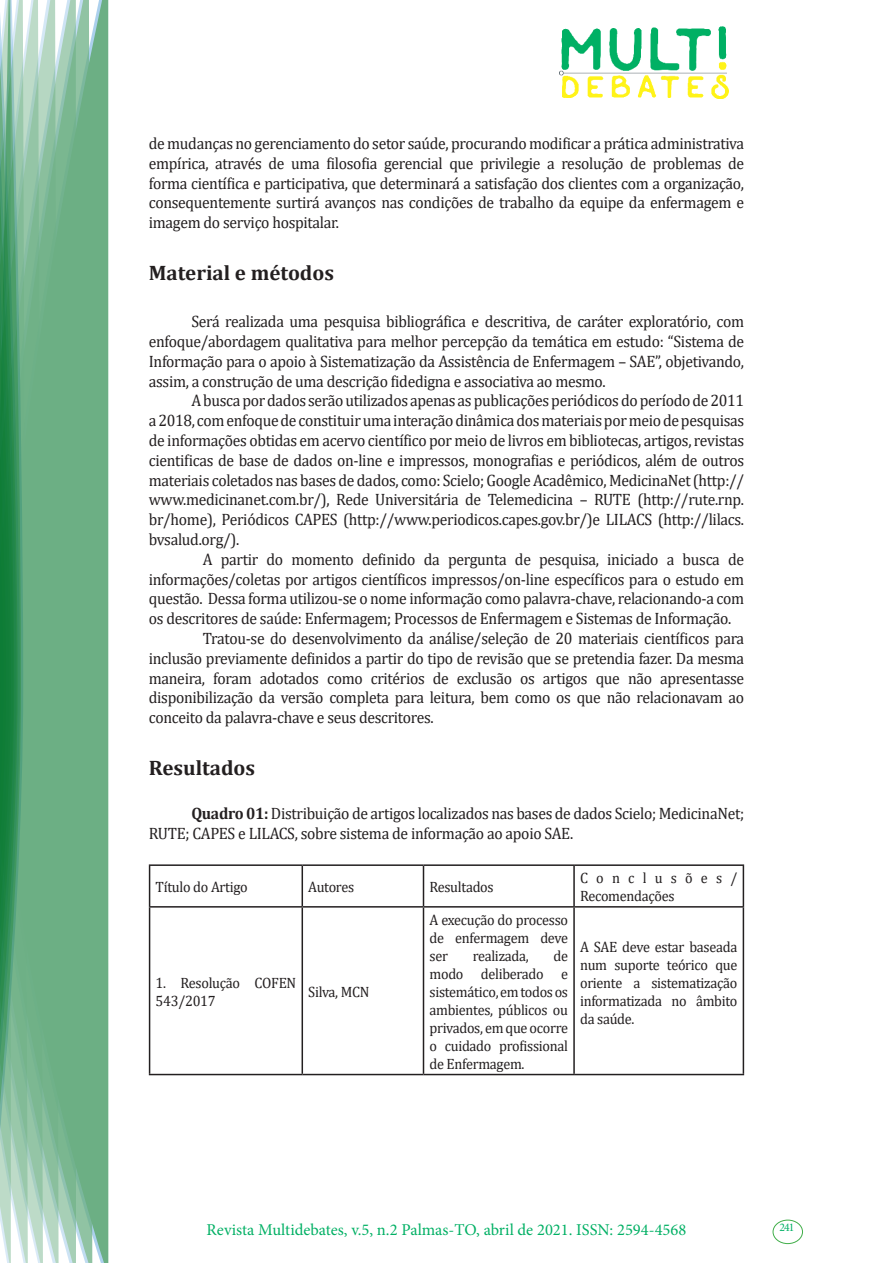
<style>
.page{position:relative;width:893px;height:1263px;background:#fff}
.page>*{position:absolute;margin:0;border:0;box-sizing:border-box;transform-origin:0 0}
.Titulo_2{font:700 21px "Cambria";color:#231f20}
.texto{font:16.5px/19.8px "Cambria";letter-spacing:-.02em;color:#231f20;text-align:justify;scale:.95 1}
.t1{font:16.5px "Minion Pro";color:#00b064}
.texto-2{font:15px/18px "Cambria";letter-spacing:-.02em;color:#231f20;text-align:justify;scale:.95 1}
.t2{font:11.7px "Minion Pro";color:#00b064}
.s1{font-weight:700}
</style>
<div class="page">
<img style="left:559px;top:26px;width:169px;height:72px">
<div style="left:95px;top:0;width:14px;height:1263px;background:#6caf84"></div>
<svg style="left:79px;top:0;width:16px;height:1263px;background:#71b289"></svg>
<svg style="left:62px;top:0;width:17px;height:1263px;background:#75b48c"></svg>
<svg style="left:45px;top:0;width:17px;height:1263px;background:#7cb792"></svg>
<svg style="left:30px;top:0;width:15px;height:1263px;background:#80ba96"></svg>
<svg style="left:0;top:0;width:30px;height:1263px;background:#61a97f"></svg>
<div style="left:772px;top:1219px;width:31px;height:25px;border:1px solid #40ae49;border-radius:50%"></div>
<hr style="left:149px;top:864px;width:153px;height:2px;background:#231f20">
<hr style="left:149px;top:866px;width:1px;height:40px;background:#231f20">
<hr style="left:302px;top:864px;width:121px;height:2px;background:#231f20">
<hr style="left:302px;top:866px;width:1px;height:40px;background:#231f20">
<hr style="left:423px;top:864px;width:151px;height:2px;background:#231f20">
<hr style="left:423px;top:866px;width:1px;height:40px;background:#231f20">
<hr style="left:574px;top:864px;width:170px;height:2px;background:#231f20">
<hr style="left:573px;top:866px;width:2px;height:40px;background:#231f20">
<hr style="left:743px;top:866px;width:1px;height:40px;background:#231f20">
<hr style="left:149px;top:906px;width:153px;height:1px;background:#231f20">
<hr style="left:149px;top:907px;width:1px;height:167px;background:#231f20">
<hr style="left:302px;top:906px;width:121px;height:1px;background:#231f20">
<hr style="left:302px;top:907px;width:1px;height:167px;background:#231f20">
<hr style="left:423px;top:906px;width:151px;height:1px;background:#231f20">
<hr style="left:423px;top:907px;width:1px;height:167px;background:#231f20">
<hr style="left:574px;top:906px;width:170px;height:1px;background:#231f20">
<hr style="left:573px;top:907px;width:2px;height:167px;background:#231f20">
<hr style="left:743px;top:907px;width:1px;height:167px;background:#231f20">
<hr style="left:149px;top:1074px;width:153px;height:1px;background:#231f20">
<hr style="left:302px;top:1074px;width:121px;height:1px;background:#231f20">
<hr style="left:423px;top:1074px;width:151px;height:1px;background:#231f20">
<hr style="left:574px;top:1074px;width:170px;height:1px;background:#231f20">
<p class="texto" style="left:149px;top:133px;width:628px">de mudanças no gerenciamento do setor saúde, procurando modificar a prática administrativa empírica, através de uma filosofia gerencial que privilegie a resolução de problemas de forma científica e participativa, que determinará a satisfação dos clientes com a organização, consequentemente surtirá avanços nas condições de trabalho da equipe da enfermagem e imagem do serviço hospitalar.</p>
<p class="Titulo_2" style="left:149px;top:258px;width:187px">Material e métodos</p>
<p class="texto" style="left:149px;top:312px;width:628px;text-indent:43px">Será realizada uma pesquisa bibliográfica e descritiva, de caráter exploratório, com enfoque/abordagem qualitativa para melhor percepção da temática em estudo: “Sistema de Informação para o apoio à Sistematização da Assistência de Enfermagem – SAE”, objetivando, assim, a construção de uma descrição fidedigna e associativa ao mesmo.</p>
<p class="texto" style="left:149px;top:391px;width:628px;text-indent:43px">A busca por dados serão utilizados apenas as publicações periódicos do período de 2011 a 2018, com enfoque de constituir uma interação dinâmica dos materiais por meio de pesquisas de informações obtidas em acervo científico por meio de livros em bibliotecas, artigos, revistas cientificas de base de dados on-line e impressos, monografias e periódicos, além de outros materiais coletados nas bases de dados, como: Scielo; Google Acadêmico, MedicinaNet (http:// www.medicinanet.com.br/), Rede Universitária de Telemedicina – RUTE (http://rute.rnp. br/home), Periódicos CAPES (http://www.periodicos.capes.gov.br/)e LILACS (http://lilacs. bvsalud.org/).</p>
<p class="texto" style="left:149px;top:549px;width:628px;text-indent:54px">A partir do momento definido da pergunta de pesquisa, iniciado a busca de informações/coletas por artigos científicos impressos/on-line específicos para o estudo em questão. Dessa forma utilizou-se o nome informação como palavra-chave, relacionando-a com os descritores de saúde: Enfermagem; Processos de Enfermagem e Sistemas de Informação.</p>
<p class="texto" style="left:149px;top:628px;width:628px;text-indent:54px">Tratou-se do desenvolvimento da análise/seleção de 20 materiais científicos para inclusão previamente definidos a partir do tipo de revisão que se pretendia fazer. Da mesma maneira, foram adotados como critérios de exclusão os artigos que não apresentasse disponibilização da versão completa para leitura, bem como os que não relacionavam ao conceito da palavra-chave e seus descritores.</p>
<p class="Titulo_2" style="left:149px;top:753px;width:108px">Resultados</p>
<p class="texto" style="left:149px;top:803px;width:628px;text-indent:43px"><span class="s1">Quadro 01:</span> Distribuição de artigos localizados nas bases de dados Scielo; MedicinaNet;<br>RUTE; CAPES e LILACS, sobre sistema de informação ao apoio SAE.</p>
<p class="texto-2" style="left:156px;top:878px;width:99px">Título do Artigo</p>
<p class="texto-2" style="left:308px;top:878px;width:50px">Autores</p>
<p class="texto-2" style="left:429px;top:878px;width:69px">Resultados</p>
<p class="texto-2" style="left:580px;top:869px;width:167px">Conclusões/<br>Recomendações</p>
<p class="texto-2" style="left:156px;top:973px;width:150px">1. Resolução COFEN<br>543/2017</p>
<p class="texto-2" style="left:308px;top:982px;width:66px">Silva, MCN</p>
<p class="texto-2" style="left:429px;top:910px;width:147px">A execução do processo de enfermagem deve ser</p>
<p class="texto-2" style="left:429px;top:946px;width:147px;text-indent:124px">de modo deliberado e sistemático, em todos os ambientes, públicos ou privados, em que ocorre o cuidado profissional de Enfermagem.</p>
<p class="texto-2" style="left:580px;top:937px;width:167px">A SAE deve estar baseada num suporte teórico que oriente a sistematização informatizada no âmbito da saúde.</p>
<p class="texto-2" style="left:473px;top:946px;width:61px">realizada,</p>
<p class="t1" style="left:207px;top:1218px;width:481px">Revista Multidebates, v.5, n.2 Palmas-TO, abril de 2021. ISSN: 2594-4568</p>
<p class="t2" style="left:779px;top:1219px;width:16px">241</p>
</div>
